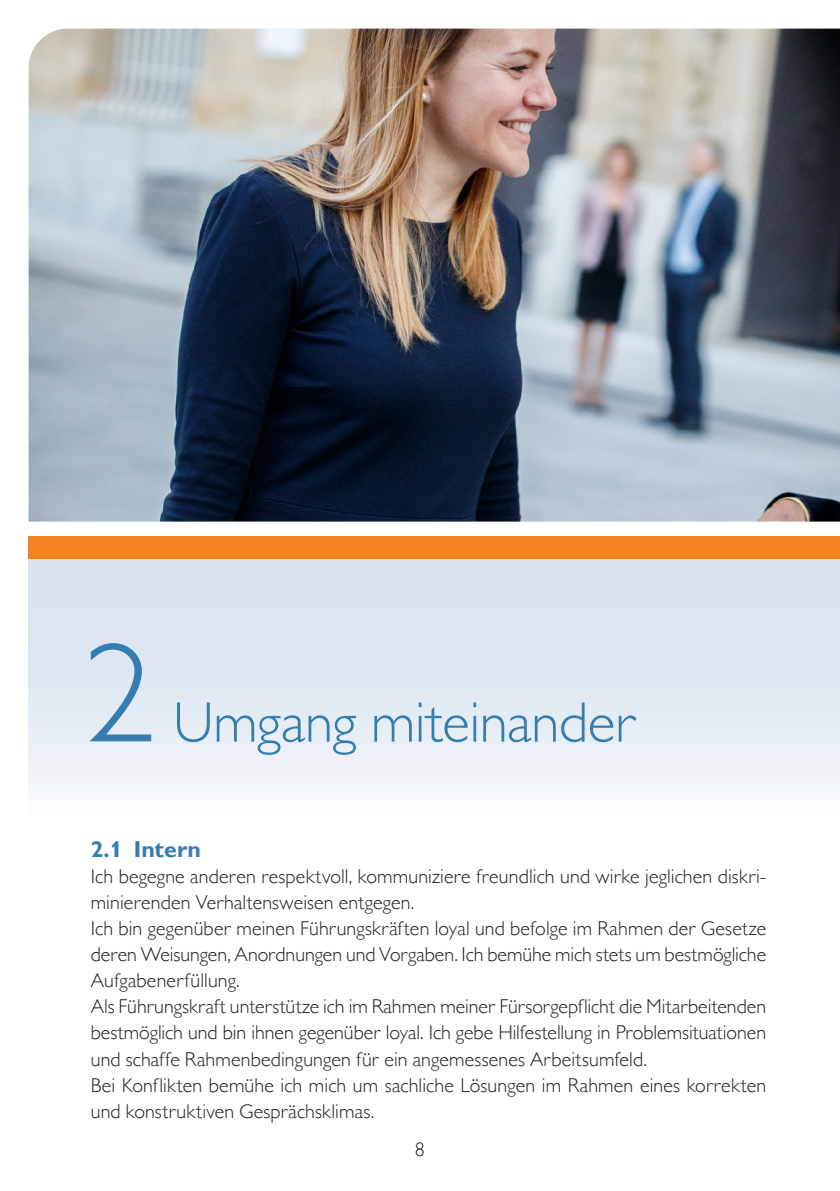
<style>
.page{position:relative;width:840px;height:1191px;background:#fff}
.page>*{position:absolute;margin:0;border:0;box-sizing:border-box;transform-origin:0 0}
.t1{font:300 142px "Gill Sans MT Pro";color:#337db1}
.t2{font:300 57.4px "Gill Sans MT Pro";letter-spacing:-.005em;color:#337db1}
.t3{font:700 23px "Gill Sans MT Pro";color:#337db1}
.t4{font:300 20px/26px "Gill Sans MT Pro";letter-spacing:.005em;color:#231f20}
</style>
<div class="page">
<hr style="left:839px;top:28px;width:1px;height:892px;background:#dae4f0">
<div style="left:28px;top:536px;width:811px;height:280px;background:linear-gradient(to bottom,#d1dae5,#f4f9fe)"></div>
<img style="left:28px;top:28px;width:811px;height:494px">
<div style="left:28px;top:536px;width:811px;height:22px;background:#f58220"></div>
<h1 class="t1" style="left:84px;top:608px;width:73px">2</h1>
<h2 class="t2" style="left:173px;top:688px;width:464px">Umgang miteinander</h2>
<p class="t3" style="left:91px;top:834px;width:112px">2.1 Intern</p>
<p class="t4" style="left:91px;top:863px;width:676px">Ich begegne anderen respektvoll, kommuniziere freundlich und wirke jeglichen diskri&shy;minierenden Verhaltensweisen entgegen.<br>Ich bin gegenüber meinen Führungskräften loyal und befolge im Rahmen der Gesetze deren Weisungen, Anordnungen und Vorgaben. Ich bemühe mich stets um bestmögliche Aufgabenerfüllung.<br>Als Führungskraft unterstütze ich im Rahmen meiner Fürsorgepflicht die Mitarbeitenden bestmöglich und bin ihnen gegenüber loyal. Ich gebe Hilfestellung in Problemsituationen und schaffe Rahmenbedingungen für ein angemessenes Arbeitsumfeld.<br>Bei Konflikten bemühe ich mich um sachliche Lösungen im Rahmen eines korrekten und konstruktiven Gesprächsklimas.</p>
<p class="t4" style="left:415px;top:1135px;width:11px">8</p>
</div>
